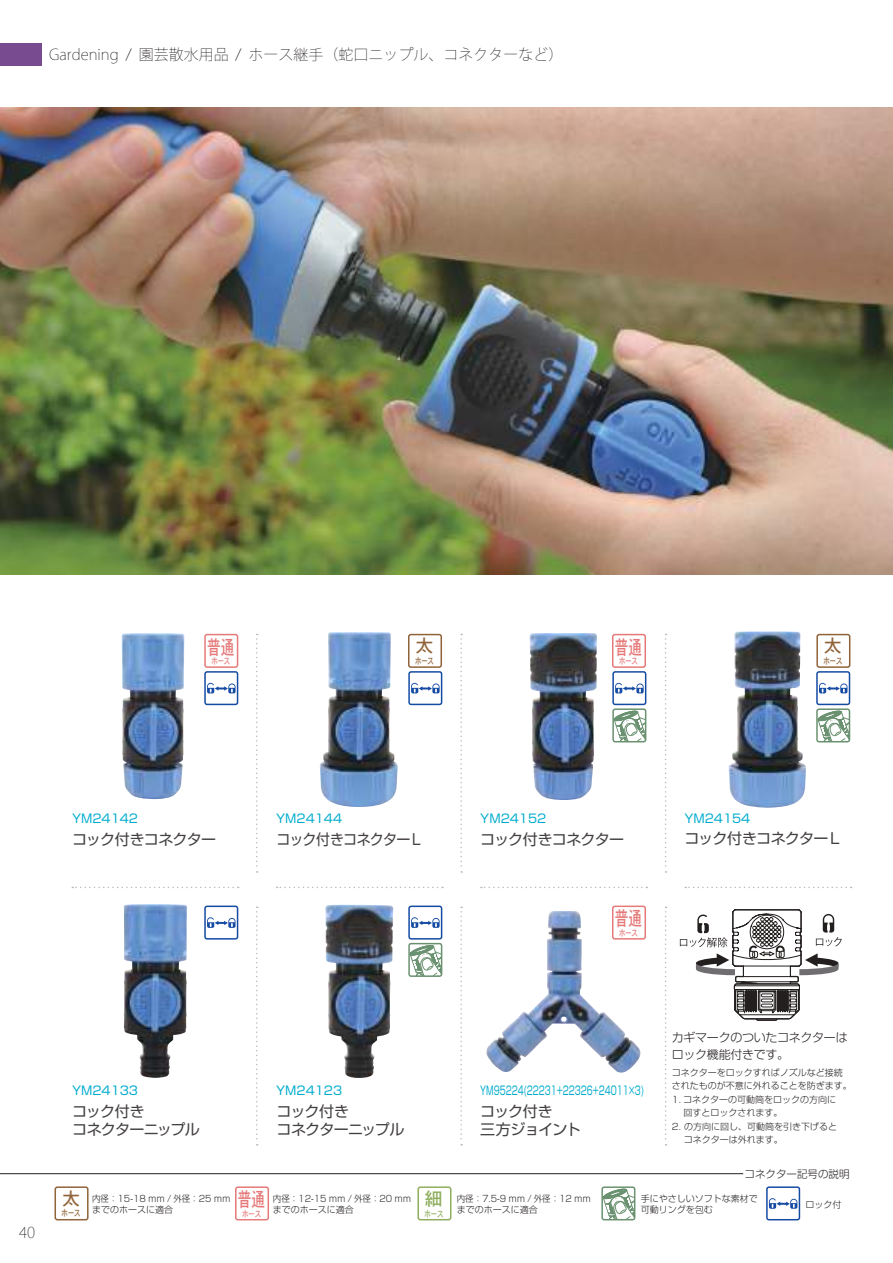
<style>
.page{position:relative;width:893px;height:1263px;background:#fff}
.page>*{position:absolute;margin:0;border:0;box-sizing:border-box;transform-origin:0 0}
.t1{font:19.5px "Osaka Mono";color:#e67979;scale:.7 1}
.t2{font:18px "Osaka Mono";color:#916339}
.t3{font:18px "Osaka Mono";color:#8eae5d}
.t4{font:15px/18px "Shin Go Pr 5";letter-spacing:-.05em;color:#444041}
.t5{font:200 15px "Koz Go Pr 6 N";color:#241f1f}
.t6{font:15px "Shin Go Pr 5";letter-spacing:-.05em;color:#444041;scale:.93 1}
.t7{font:12px "Shin Go Pr 5";color:#00acce}
.t8{font:12px "Shin Go Pr 5";color:#00acce;scale:.66 1}
.t9{font:300 12px/16.5px "Shin Go Pr 5";letter-spacing:-.025em;color:#241f1f}
.t10{font:300 10.5px "Shin Go Pr 5";color:#241f1f}
.t11{font:300 9px/13.5px "Shin Go Pr 5";color:#241f1f}
.t12{font:300 9px/10.8px "Shin Go Pr 5";color:#241f1f;scale:.94 1}
.t13{font:9px "Osaka";color:#e67979;scale:.74 1}
.t14{font:9px "Osaka";color:#916339;scale:.74 1}
.t15{font:9px "Osaka";color:#8eae5d;scale:.74 1}
</style>
<div class="page">
<div style="left:0;top:43px;width:42px;height:23px;background:#784a8f"></div>
<div style="left:55px;top:1186px;width:34px;height:34px;border:2px solid #916339;border-radius:2px"></div>
<div style="left:417px;top:1186px;width:34px;height:34px;border:2px solid #8eae5d;border-radius:2px"></div>
<div style="left:235px;top:1186px;width:34px;height:34px;border:2px solid #e67979;border-radius:2px"></div>
<svg style="left:604px;top:1189px;width:31px;height:31px"></svg>
<div style="left:601px;top:1186px;width:34px;height:34px;border:2px solid #6a9270;border-radius:2px"></div>
<svg style="left:769px;top:1198px;width:28px;height:11px"></svg>
<div style="left:766px;top:1186px;width:34px;height:34px;border:2px solid #154ba3;border-radius:2px"></div>
<hr style="left:0;top:1173px;width:743px;height:1px;background:#241f1f">
<svg style="left:615px;top:711px;width:31px;height:31px"></svg>
<div style="left:612px;top:708px;width:34px;height:34px;border:2px solid #6a9270;border-radius:2px"></div>
<svg style="left:411px;top:946px;width:28px;height:28px"></svg>
<div style="left:408px;top:943px;width:34px;height:34px;border:2px solid #6a9270;border-radius:2px"></div>
<svg style="left:819px;top:711px;width:28px;height:28px"></svg>
<div style="left:816px;top:708px;width:34px;height:34px;border:2px solid #6a9270;border-radius:2px"></div>
<svg style="left:207px;top:683px;width:28px;height:10px"></svg>
<div style="left:204px;top:671px;width:34px;height:34px;border:2px solid #154ba3;border-radius:2px"></div>
<svg style="left:207px;top:917px;width:28px;height:11px"></svg>
<div style="left:204px;top:905px;width:34px;height:34px;border:2px solid #154ba3;border-radius:2px"></div>
<svg style="left:411px;top:683px;width:28px;height:10px"></svg>
<div style="left:408px;top:671px;width:34px;height:34px;border:2px solid #154ba3;border-radius:2px"></div>
<svg style="left:615px;top:683px;width:28px;height:10px"></svg>
<div style="left:612px;top:671px;width:34px;height:34px;border:2px solid #154ba3;border-radius:2px"></div>
<svg style="left:411px;top:917px;width:28px;height:11px"></svg>
<div style="left:408px;top:905px;width:34px;height:34px;border:2px solid #154ba3;border-radius:2px"></div>
<svg style="left:819px;top:683px;width:28px;height:10px"></svg>
<div style="left:816px;top:671px;width:34px;height:34px;border:2px solid #154ba3;border-radius:2px"></div>
<div style="left:408px;top:634px;width:34px;height:34px;border:2px solid #916339;border-radius:2px"></div>
<div style="left:816px;top:634px;width:34px;height:34px;border:2px solid #916339;border-radius:2px"></div>
<div style="left:612px;top:634px;width:34px;height:34px;border:2px solid #e67979;border-radius:2px"></div>
<div style="left:612px;top:905px;width:34px;height:34px;border:2px solid #e67979;border-radius:2px"></div>
<div style="left:204px;top:634px;width:34px;height:34px;border:2px solid #e67979;border-radius:2px"></div>
<img style="left:123px;top:904px;width:64px;height:174px">
<img style="left:325px;top:905px;width:68px;height:173px">
<img style="left:122px;top:633px;width:63px;height:166px">
<img style="left:320px;top:632px;width:78px;height:175px">
<img style="left:728px;top:631px;width:78px;height:177px">
<img style="left:529px;top:633px;width:68px;height:167px">
<img style="left:547px;top:911px;width:15px;height:59px">
<svg style="left:72px;top:887px;width:167px;height:1px"></svg>
<svg style="left:277px;top:887px;width:166px;height:1px"></svg>
<svg style="left:481px;top:887px;width:166px;height:1px"></svg>
<svg style="left:685px;top:887px;width:167px;height:1px"></svg>
<svg style="left:256px;top:634px;width:2px;height:239px"></svg>
<svg style="left:256px;top:906px;width:2px;height:239px"></svg>
<svg style="left:460px;top:634px;width:2px;height:239px"></svg>
<svg style="left:460px;top:906px;width:2px;height:239px"></svg>
<svg style="left:665px;top:634px;width:2px;height:239px"></svg>
<svg style="left:665px;top:906px;width:2px;height:239px"></svg>
<img style="left:0;top:108px;width:893px;height:466px">
<svg style="left:680px;top:909px;width:162px;height:112px"></svg>
<h3 class="t5" style="left:49px;top:46px;width:516px">Gardening / 園芸散水用品 / ホース継手（蛇口ニップル、コネクターなど）</h3>
<h1 class="t1" style="left:207px;top:637px;width:40px">普通</h1>
<p class="t13" style="left:211px;top:655px;width:27px">ホース</p>
<h2 class="t2" style="left:415px;top:637px;width:19px">太</h2>
<p class="t14" style="left:415px;top:655px;width:27px">ホース</p>
<h1 class="t1" style="left:615px;top:637px;width:41px">普通</h1>
<p class="t13" style="left:619px;top:655px;width:27px">ホース</p>
<h2 class="t2" style="left:824px;top:637px;width:19px">太</h2>
<p class="t14" style="left:823px;top:655px;width:27px">ホース</p>
<h3 class="t7" style="left:72px;top:808px;width:67px">YM24142</h3>
<h3 class="t4" style="left:72px;top:828px;width:146px">コック付きコネクター</h3>
<h3 class="t7" style="left:276px;top:808px;width:67px">YM24144</h3>
<h3 class="t6" style="left:276px;top:827px;width:159px">コック付きコネクターＬ</h3>
<h3 class="t7" style="left:480px;top:808px;width:67px">YM24152</h3>
<h3 class="t4" style="left:480px;top:828px;width:146px">コック付きコネクター</h3>
<h1 class="t1" style="left:615px;top:908px;width:41px">普通</h1>
<p class="t13" style="left:619px;top:927px;width:27px">ホース</p>
<h3 class="t7" style="left:684px;top:808px;width:67px">YM24154</h3>
<h3 class="t4" style="left:684px;top:828px;width:159px">コック付きコネクターＬ</h3>
<h3 class="t5" style="left:19px;top:1224px;width:18px">40</h3>
<h3 class="t7" style="left:72px;top:1080px;width:67px">YM24133</h3>
<h3 class="t4" style="left:72px;top:1100px;width:129px">コック付き<br>コネクターニップル</h3>
<h3 class="t7" style="left:276px;top:1080px;width:67px">YM24123</h3>
<h3 class="t4" style="left:276px;top:1100px;width:129px">コック付き<br>コネクターニップル</h3>
<h3 class="t8" style="left:480px;top:1080px;width:249px">YM95224(22231+22326+24011×3)</h3>
<h3 class="t4" style="left:480px;top:1100px;width:102px">コック付き<br>三方ジョイント</h3>
<h3 class="t9" style="left:672px;top:1028px;width:177px">カギマークのついたコネクターはロック機能付きです。</h3>
<p class="t11" style="left:672px;top:1065px;width:182px">コネクターをロックすればノズルなど接続されたものが不意に外れることを防ぎます。</p>
<p class="t11" style="left:683px;top:1092px;width:154px;text-indent:-12px">1. コネクターの可動筒をロックの方向に回すとロックされます。</p>
<p class="t11" style="left:684px;top:1119px;width:155px;text-indent:-12px">2. の方向に回し、可動筒を引き下げるとコネクターは外れます。</p>
<p class="t10" style="left:745px;top:1165px;width:106px">コネクター記号の説明</p>
<h2 class="t2" style="left:62px;top:1189px;width:19px">太</h2>
<p class="t14" style="left:62px;top:1207px;width:27px">ホース</p>
<h1 class="t1" style="left:238px;top:1189px;width:40px">普通</h1>
<p class="t13" style="left:242px;top:1208px;width:27px">ホース</p>
<h2 class="t3" style="left:425px;top:1189px;width:19px">細</h2>
<p class="t15" style="left:425px;top:1208px;width:27px">ホース</p>
<p class="t12" style="left:92px;top:1192px;width:149px">内径：15-18 ｍｍ / 外径：25 ｍｍまでのホースに適合</p>
<p class="t12" style="left:273px;top:1192px;width:149px">内径：12-15 ｍｍ / 外径：20 ｍｍまでのホースに適合</p>
<p class="t12" style="left:457px;top:1192px;width:144px">内径：7.5-9 ｍｍ / 外径：12 ｍｍまでのホースに適合</p>
<p class="t11" style="left:641px;top:1192px;width:118px;line-height:10.8px">手にやさしいソフトな素材で可動リングを包む</p>
<p class="t11" style="left:805px;top:1196px;width:37px">ロック付</p>
</div>
